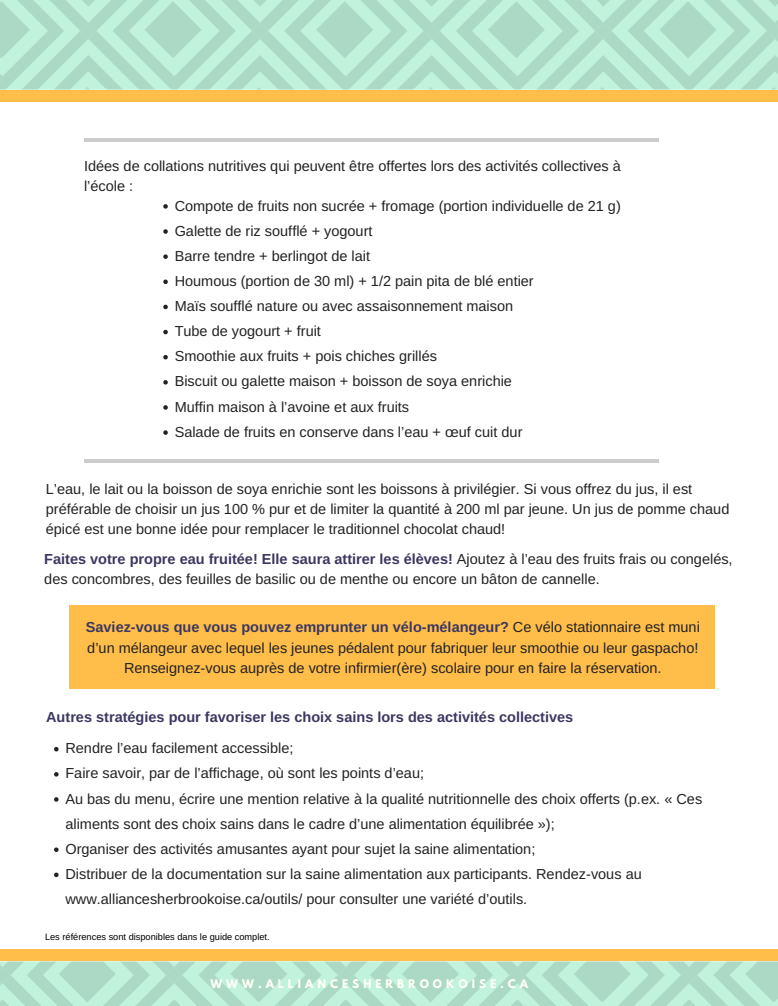
<style>
.page{position:relative;width:778px;height:1006px;background:#fff}
.page>*{position:absolute;margin:0;border:0;box-sizing:border-box;transform-origin:0 0}
.t1{font:14.5px/25.1px "Arimo";color:#222}
.t2{font:700 14.5px "Arimo";color:#3b3760}
.t3{font:700 10.55px "League Spartan";letter-spacing:.38em;color:#fffef5}
.t4{font:9.25px "Arimo";color:#000}
.s1{font-weight:700;color:#3b3760}
</style>
<div class="page">
<img style="left:0;top:0;width:777px;height:1006px">
<div style="left:0;top:90px;width:777px;height:871px;background:#fff"></div>
<div style="left:0;top:949px;width:777px;height:11px;background:#ffbd4a"></div>
<div style="left:0;top:90px;width:777px;height:12px;background:#ffbd4a"></div>
<hr style="left:84px;top:138px;width:574px;height:3px;background:#ccc">
<hr style="left:84px;top:459px;width:574px;height:3px;background:#ccc">
<svg style="left:54px;top:747px;width:5px;height:4px"></svg>
<svg style="left:54px;top:772px;width:5px;height:4px"></svg>
<svg style="left:54px;top:797px;width:5px;height:5px"></svg>
<svg style="left:54px;top:847px;width:5px;height:5px"></svg>
<svg style="left:54px;top:872px;width:5px;height:5px"></svg>
<div style="left:69px;top:605px;width:645px;height:84px;background:#ffbd4a"></div>
<svg style="left:163px;top:204px;width:5px;height:5px"></svg>
<svg style="left:163px;top:229px;width:5px;height:5px"></svg>
<svg style="left:163px;top:254px;width:5px;height:5px"></svg>
<svg style="left:163px;top:280px;width:5px;height:4px"></svg>
<svg style="left:163px;top:305px;width:5px;height:4px"></svg>
<svg style="left:163px;top:330px;width:5px;height:4px"></svg>
<svg style="left:163px;top:355px;width:5px;height:4px"></svg>
<svg style="left:163px;top:380px;width:5px;height:5px"></svg>
<svg style="left:163px;top:405px;width:5px;height:5px"></svg>
<svg style="left:163px;top:430px;width:5px;height:5px"></svg>
<p class="t1" style="left:84px;top:156px;width:538px;line-height:20.2px">Idées de collations nutritives qui peuvent être offertes lors des activités collectives à l’école :</p>
<p class="t1" style="left:174px;top:193px;width:447px">Compote de fruits non sucrée + fromage (portion individuelle de 21 g)<br>Galette de riz soufflé + yogourt<br>Barre tendre + berlingot de lait<br>Houmous (portion de 30 ml) + 1/2 pain pita de blé entier<br>Maïs soufflé nature ou avec assaisonnement maison<br>Tube de yogourt + fruit<br>Smoothie aux fruits + pois chiches grillés<br>Biscuit ou galette maison + boisson de soya enrichie<br>Muffin maison à l’avoine et aux fruits<br>Salade de fruits en conserve dans l’eau + œuf cuit dur</p>
<p class="t1" style="left:46px;top:478px;width:684px;line-height:20.2px">L’eau, le lait ou la boisson de soya enrichie sont les boissons à privilégier. Si vous offrez du jus, il est préférable de choisir un jus 100 % pur et de limiter la quantité à 200 ml par jeune. Un jus de pomme chaud épicé est une bonne idée pour remplacer le traditionnel chocolat chaud!</p>
<p class="t1" style="left:44px;top:549px;width:689px;line-height:20.2px"><span class="s1">Faites votre propre eau fruitée! Elle saura attirer les élèves!</span> Ajoutez à l’eau des fruits frais ou congelés, des concombres, des feuilles de basilic ou de menthe ou encore un bâton de cannelle.</p>
<p class="t1" style="left:86px;top:617px;width:615px;line-height:20.2px;text-align:center"><span class="s1">Saviez-vous que vous pouvez emprunter un vélo-mélangeur?</span> Ce vélo stationnaire est muni d’un mélangeur avec lequel les jeunes pédalent pour fabriquer leur smoothie ou leur gaspacho!<br>Renseignez-vous auprès de votre infirmier(ère) scolaire pour en faire la réservation.</p>
<p class="t2" style="left:46px;top:709px;width:528px">Autres stratégies pour favoriser les choix sains lors des activités collectives</p>
<p class="t1" style="left:65px;top:736px;width:638px">Rendre l’eau facilement accessible;<br>Faire savoir, par de l’affichage, où sont les points d’eau;<br>Au bas du menu, écrire une mention relative à la qualité nutritionnelle des choix offerts (p.ex. « Ces aliments sont des choix sains dans le cadre d’une alimentation équilibrée »);<br>Organiser des activités amusantes ayant pour sujet la saine alimentation;<br>Distribuer de la documentation sur la saine alimentation aux participants. Rendez-vous au www.alliancesherbrookoise.ca/outils/ pour consulter une variété d’outils.</p>
<p class="t4" style="left:45px;top:932px;width:226px">Les références sont disponibles dans le guide complet.</p>
<p class="t3" style="left:210px;top:979px;width:319px">WWW.ALLIANCESHERBROOKOISE.CA</p>
</div>
